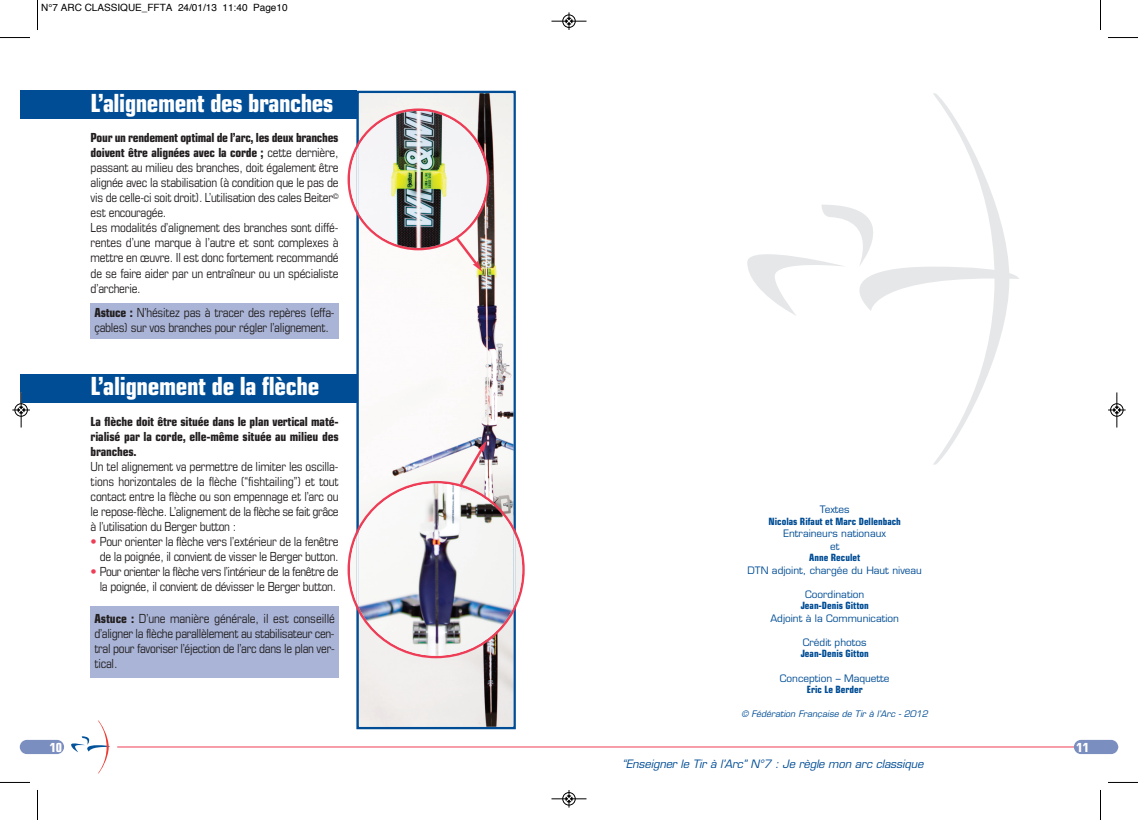
<style>
.page{position:relative;width:1138px;height:820px;background:#fff}
.page>*{position:absolute;margin:0;border:0;box-sizing:border-box;transform-origin:0 0}
.t1{font:700 condensed 25px "Eurostile";letter-spacing:-.02em;color:#fff}
.t2{font:condensed 12.5px/15px "Eurostile";letter-spacing:-.02em;color:#231f20}
.t3{font:700 condensed 12.5px/15px "Eurostile";letter-spacing:-.01em;color:#231f20;text-align:justify}
.t4{font:700 condensed 12.5px "Eurostile";color:#fff}
.t5{font:italic 11.25px "Eurostile";color:#014d95}
.t6{font:10px/12px "Eurostile";color:#014d95;text-align:center}
.t7{font:700 condensed 10px "Eurostile";color:#014d95}
.t8{font:10px "Helvetica";color:#000}
.t9{font:italic 8.75px "Eurostile";color:#014d95}
.s1{font-weight:700}
.s2{color:#ee3d56}
</style>
<div class="page">
<svg style="left:747px;top:93px;width:272px;height:371px"></svg>
<hr style="left:117px;top:746px;width:452px;height:1px;background:#ee3d56">
<div style="left:20px;top:739px;width:44px;height:14px;background:#7b8ec0;border-radius:7px"></div>
<hr style="left:569px;top:746px;width:549px;height:1px;background:#ee3d56">
<div style="left:1074px;top:739px;width:44px;height:14px;background:#7b8ec0;border-radius:7px"></div>
<svg style="left:71px;top:720px;width:39px;height:53px"></svg>
<div style="left:356px;top:91px;width:160px;height:637px;border:2px solid #014d95"></div>
<img style="left:359px;top:93px;width:154px;height:347px">
<img style="left:348px;top:108px;width:141px;height:163px">
<img style="left:348px;top:440px;width:177px;height:218px">
<div style="left:20px;top:91px;width:336px;height:28px;background:#014d95"></div>
<div style="left:91px;top:303px;width:248px;height:36px;background:#a9b4d6"></div>
<div style="left:20px;top:374px;width:336px;height:28px;background:#014d95"></div>
<div style="left:91px;top:606px;width:248px;height:71px;background:#a9b4d6"></div>
<hr style="left:37px;top:0;width:1px;height:30px;background:#000">
<hr style="left:0;top:37px;width:30px;height:1px;background:#000">
<hr style="left:1100px;top:0;width:1px;height:30px;background:#000">
<hr style="left:1108px;top:37px;width:30px;height:1px;background:#000">
<hr style="left:37px;top:789px;width:1px;height:30px;background:#000">
<hr style="left:0;top:781px;width:30px;height:1px;background:#000">
<hr style="left:1100px;top:789px;width:1px;height:30px;background:#000">
<hr style="left:1108px;top:781px;width:30px;height:1px;background:#000">
<div style="left:562px;top:14px;width:14px;height:14px;border:1px solid #fff;border-radius:50%"></div>
<hr style="left:551px;top:21px;width:35px;height:1px;background:#000">
<div style="left:563px;top:15px;width:12px;height:13px;border:1px solid #000;border-radius:50%"></div>
<svg style="left:566px;top:12px;width:6px;height:18px"></svg>
<div style="left:562px;top:791px;width:14px;height:14px;border:1px solid #fff;border-radius:50%"></div>
<hr style="left:551px;top:798px;width:35px;height:1px;background:#000">
<div style="left:563px;top:792px;width:12px;height:12px;border:1px solid #000;border-radius:50%"></div>
<svg style="left:566px;top:790px;width:6px;height:17px"></svg>
<div style="left:14px;top:403px;width:14px;height:13px;border:1px solid #fff;border-radius:50%"></div>
<hr style="left:21px;top:392px;width:1px;height:35px;background:#000">
<div style="left:15px;top:403px;width:13px;height:13px;border:1px solid #000;border-radius:50%"></div>
<svg style="left:12px;top:406px;width:18px;height:7px"></svg>
<div style="left:1110px;top:403px;width:14px;height:13px;border:1px solid #fff;border-radius:50%"></div>
<hr style="left:1117px;top:392px;width:1px;height:35px;background:#000">
<div style="left:1110px;top:403px;width:13px;height:13px;border:1px solid #000;border-radius:50%"></div>
<svg style="left:1108px;top:406px;width:18px;height:7px"></svg>
<p class="t8" style="left:41px;top:4px;width:248px">N°7 ARC CLASSIQUE_FFTA 24/01/13 11:40 Page10</p>
<h1 class="t1" style="left:91px;top:93px;width:245px">L’alignement des branches</h1>
<p class="t2" style="left:91px;top:131px;width:250px"><span class="s1">Pour un rendement optimal de l’arc, les deux branches doivent être alignées avec la corde ;</span> cette dernière, passant au milieu des branches, doit également être alignée avec la stabilisation (à condition que le pas de vis de celle-ci soit droit). L’utilisation des cales Beiter<sup>© </sup>est encouragée.<br>Les modalités d’alignement des branches sont diffé&shy;rentes d’une marque à l’autre et sont complexes à mettre en œuvre. Il est donc fortement recommandé de se faire aider par un entraîneur ou un spécialiste d’archerie.</p>
<p class="t2" style="left:94px;top:306px;width:242px"><span class="s1">Astuce :</span> N’hésitez pas à tracer des repères (effa&shy;çables) sur vos branches pour régler l’alignement.</p>
<h1 class="t1" style="left:91px;top:377px;width:230px">L’alignement de la flèche</h1>
<p class="t3" style="left:91px;top:415px;width:250px">La flèche doit être située dans le plan vertical maté&shy;rialisé par la corde, elle-même située au milieu des branches.</p>
<p class="t2" style="left:91px;top:460px;width:250px;text-align:justify">Un tel alignement va permettre de limiter les oscilla&shy;tions horizontales de la flèche (“fishtailing”) et tout contact entre la flèche ou son empennage et l’arc ou le repose-flèche. L’alignement de la flèche se fait grâce à l’utilisation du Berger button :</p>
<p class="t2" style="left:91px;top:535px;width:250px;text-align:right"><span class="s2">•</span> Pour orienter la flèche vers l’extérieur de la fenêtre de la poignée, il convient de visser le Berger button.</p>
<p class="t2" style="left:91px;top:565px;width:250px;text-align:center"><span class="s2">•</span> Pour orienter la flèche vers l’intérieur de la fenêtre de la poignée, il convient de dévisser le Berger button.</p>
<p class="t4" style="left:50px;top:742px;width:14px">10</p>
<p class="t2" style="left:94px;top:612px;width:242px;text-align:justify"><span class="s1">Astuce :</span> D’une manière générale, il est conseillé d’aligner la flèche parallèlement au stabilisateur cen&shy;tral pour favoriser l’éjection de l’arc dans le plan ver&shy;tical.</p>
<p class="t6" style="left:820px;top:504px;width:31px">Textes</p>
<p class="t7" style="left:769px;top:517px;width:134px">Nicolas Rifaut et Marc Dellenbach</p>
<p class="t6" style="left:784px;top:528px;width:104px">Entraineurs nationaux et</p>
<p class="t7" style="left:809px;top:553px;width:52px">Anne Reculet</p>
<p class="t6" style="left:748px;top:564px;width:176px">DTN adjoint, chargée du Haut niveau</p>
<p class="t6" style="left:805px;top:588px;width:61px">Coordination</p>
<p class="t7" style="left:801px;top:601px;width:70px">Jean-Denis Gitton</p>
<p class="t6" style="left:770px;top:612px;width:130px">Adjoint à la Communication</p>
<p class="t6" style="left:803px;top:636px;width:65px">Crédit photos</p>
<p class="t7" style="left:801px;top:649px;width:70px">Jean-Denis Gitton</p>
<p class="t6" style="left:780px;top:672px;width:111px">Conception – Maquette</p>
<p class="t7" style="left:807px;top:685px;width:57px">Eric Le Berder</p>
<p class="t9" style="left:742px;top:709px;width:190px">© Fédération Française de Tir à l’Arc - 2012</p>
<p class="t5" style="left:622px;top:758px;width:305px">“Enseigner le Tir à l’Arc” N°7 : Je règle mon arc classique</p>
<p class="t4" style="left:1077px;top:742px;width:14px">11</p>
</div>
